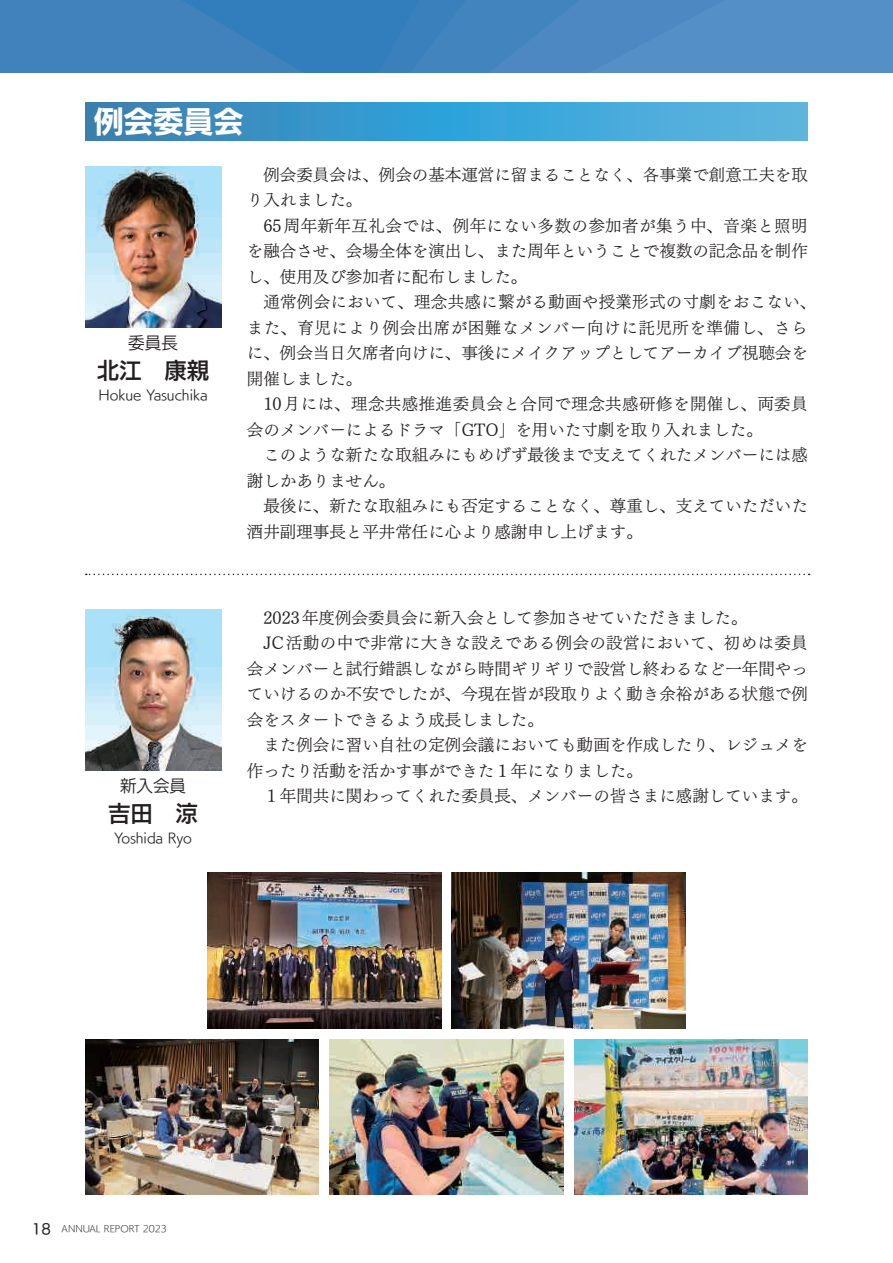
<style>
.page{position:relative;width:893px;height:1263px;background:#fff}
.page>*{position:absolute;margin:0;border:0;box-sizing:border-box;transform-origin:0 0}
.t1{font:30px "UD Kakugo Large Pro B";color:#fff}
.t2{font:22.5px "UD Kakugo Large Pro DB";color:#231f20}
.t3{font:16.5px/25.5px "UD Mincho Pro L";color:#231f20}
.t4{font:16.5px "UD Mincho Pro L";letter-spacing:.02em;color:#231f20}
.t5{font:16.5px "UD Kakugo Large Pro R";color:#231f20}
.t6{font:13.5px "UD Kakugo Large Pro R";color:#231f20}
.t7{font:9px "UD Kakugo Large Pro L";color:#231f20}
.s1{font-family:"UD Kakugo Large Pro M";font-size:13.8px}
</style>
<div class="page">
<svg style="left:482px;top:0;width:410px;height:72px;background:#4f8bc4"></svg>
<svg style="left:85px;top:102px;width:723px;height:39px;background:#3f9dcf"></svg>
<img style="left:85px;top:166px;width:136px;height:162px">
<img style="left:85px;top:609px;width:136px;height:162px">
<svg style="left:86px;top:574px;width:724px;height:1px"></svg>
<img style="left:85px;top:1039px;width:234px;height:156px">
<img style="left:574px;top:1039px;width:234px;height:156px">
<img style="left:452px;top:873px;width:234px;height:155px">
<img style="left:330px;top:1039px;width:233px;height:156px">
<img style="left:207px;top:873px;width:234px;height:155px">
<svg style="left:0;top:0;width:482px;height:72px;background:#3b80bc"></svg>
<svg style="left:892px;top:0;width:1px;height:72px"></svg>
<h1 class="t1" style="left:94px;top:96px;width:151px">例会委員会</h1>
<p class="t5" style="left:128px;top:329px;width:51px">委員長</p>
<h2 class="t2" style="left:97px;top:352px;width:114px">北江　康親</h2>
<p class="t6" style="left:98px;top:384px;width:111px">Hokue Yasuchika</p>
<p class="t5" style="left:120px;top:772px;width:67px">新入会員</p>
<h2 class="t2" style="left:108px;top:795px;width:91px">吉田　涼</h2>
<p class="t6" style="left:114px;top:827px;width:79px">Yoshida Ryo</p>
<p class="t3" style="left:247px;top:161px;width:563px;text-indent:16px">例会委員会は、例会の基本運営に留まることなく、各事業で創意工夫を取り入れました。</p>
<p class="t3" style="left:247px;top:212px;width:563px;text-align:justify;text-indent:16px">65周年新年互礼会では、例年にない多数の参加者が集う中、音楽と照明を融合させ、会場全体を演出し、また周年ということで複数の記念品を制作し、使用及び参加者に配布しました。</p>
<p class="t3" style="left:247px;top:289px;width:571px;text-indent:16px">通常例会において、理念共感に繋がる動画や授業形式の寸劇をおこない、また、育児により例会出席が困難なメンバー向けに託児所を準備し、さらに、例会当日欠席者向けに、事後にメイクアップとしてアーカイブ視聴会を開催しました。</p>
<p class="t3" style="left:247px;top:390px;width:562px;text-indent:16px">10月には、理念共感推進委員会と合同で理念共感研修を開催し、両委員会のメンバーによるドラマ「GTO」を用いた寸劇を取り入れました。</p>
<p class="t3" style="left:247px;top:441px;width:563px;text-indent:16px">このような新たな取組みにもめげず最後まで支えてくれたメンバーには感謝しかありません。</p>
<p class="t3" style="left:247px;top:492px;width:563px;text-indent:16px">最後に、新たな取組みにも否定することなく、尊重し、支えていただいた酒井副理事長と平井常任に心より感謝申し上げます。</p>
<p class="t3" style="left:263px;top:604px;width:486px">2023年度例会委員会に新入会として参加させていただきました。</p>
<p class="t4" style="left:263px;top:630px;width:546px">JC活動の中で非常に大きな設えである例会の設営において、初めは委員</p>
<p class="t3" style="left:247px;top:655px;width:563px">会メンバーと試行錯誤しながら時間ギリギリで設営し終わるなど一年間やっ</p>
<p class="t3" style="left:247px;top:680px;width:563px">ていけるのか不安でしたが、今現在皆が段取りよく動き余裕がある状態で例</p>
<p class="t3" style="left:247px;top:706px;width:299px">会をスタートできるよう成長しました。</p>
<p class="t3" style="left:263px;top:731px;width:546px">また例会に習い自社の定例会議においても動画を作成したり、レジュメを</p>
<p class="t3" style="left:247px;top:757px;width:397px">作ったり活動を活かす事ができた１年になりました。</p>
<p class="t3" style="left:263px;top:782px;width:546px">１年間共に関わってくれた委員長、メンバーの皆さまに感謝しています。</p>
<p class="t7" style="left:32px;top:1221px;width:137px"><span class="s1">18</span> ANNUAL REPORT 2023</p>
</div>
